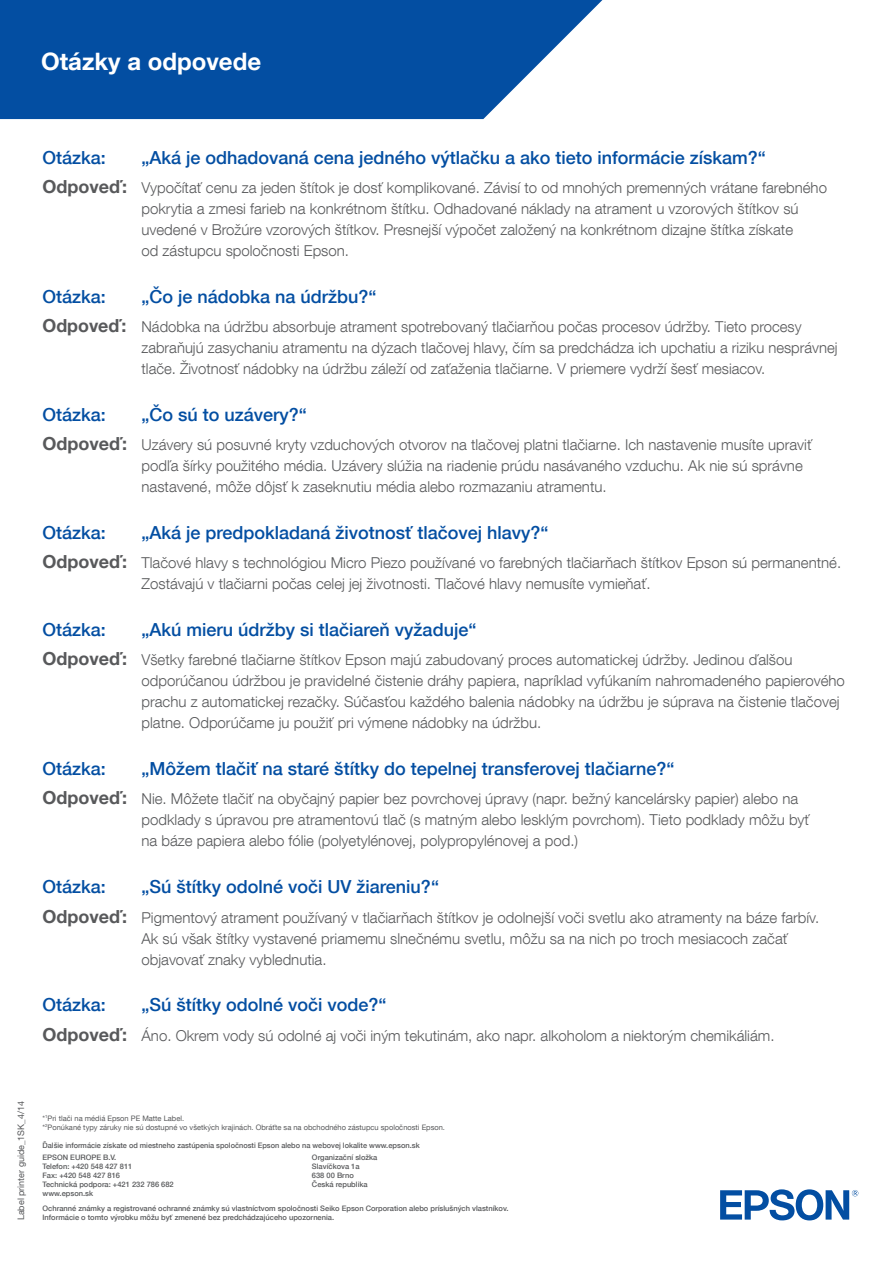
<style>
.page{position:relative;width:893px;height:1263px;background:#fff}
.page>*{position:absolute;margin:0;border:0;box-sizing:border-box;transform-origin:0 0}
.t1{font:700 24px "Helvetica Neue LT Com";color:#fff}
.t2{font:500 18px "Helvetica Neue LT Com";color:#034ea2}
.t3{font:300 15px/21px "Helvetica Neue LT Com";color:#58595b}
.t4{font:9px "Helvetica Neue LT Com";color:#58595b}
.t5{font:500 7.5px/9px "Helvetica Neue LT Com";color:#58595b}
.t6{font:7.5px/9px "Helvetica Neue LT Com";color:#58595b}
.s1{font-weight:700;font-size:18px}
</style>
<div class="page">
<svg style="left:0;top:0;width:602px;height:119px;background:#1b5fab"></svg>
<div style="left:796px;top:1189px;width:27px;height:31px;background:#034ea2;border-radius:50%"></div>
<div style="left:802px;top:1194px;width:15px;height:21px;background:#fff;border-radius:50%"></div>
<svg style="left:720px;top:1189px;width:74px;height:31px"></svg>
<svg style="left:826px;top:1190px;width:32px;height:29px"></svg>
<h1 class="t1" style="left:41px;top:47px;width:222px">Otázky a odpovede</h1>
<p class="t2" style="left:43px;top:147px;width:65px">Otázka:</p>
<p class="t2" style="left:142px;top:147px;width:626px">„Aká je odhadovaná cena jedného výtlačku a ako tieto informácie získam?“</p>
<p class="t3" style="left:142px;top:177px;width:687px;text-indent:-99px"><span class="s1">Odpoveď:</span> Vypočítať cenu za jeden štítok je dosť komplikované. Závisí to od mnohých premenných vrátane farebného pokrytia a zmesi farieb na konkrétnom štítku. Odhadované náklady na atrament u vzorových štítkov sú uvedené v Brožúre vzorových štítkov. Presnejší výpočet založený na konkrétnom dizajne štítka získate<br>od zástupcu spoločnosti Epson.</p>
<p class="t2" style="left:43px;top:286px;width:65px">Otázka:</p>
<p class="t2" style="left:142px;top:286px;width:237px">„Čo je nádobka na údržbu?“</p>
<p class="t3" style="left:142px;top:316px;width:697px;text-indent:-99px"><span class="s1">Odpoveď:</span> Nádobka na údržbu absorbuje atrament spotrebovaný tlačiarňou počas procesov údržby. Tieto procesy zabraňujú zasychaniu atramentu na dýzach tlačovej hlavy, čím sa predchádza ich upchatiu a riziku nesprávnej tlače. Životnosť nádobky na údržbu záleží od zaťaženia tlačiarne. V priemere vydrží šesť mesiacov.</p>
<p class="t2" style="left:43px;top:404px;width:65px">Otázka:</p>
<p class="t2" style="left:142px;top:404px;width:167px">„Čo sú to uzávery?“</p>
<p class="t3" style="left:142px;top:434px;width:672px;text-indent:-99px"><span class="s1">Odpoveď:</span> Uzávery sú posuvné kryty vzduchových otvorov na tlačovej platni tlačiarne. Ich nastavenie musíte upraviť podľa šírky použitého média. Uzávery slúžia na riadenie prúdu nasávaného vzduchu. Ak nie sú správne nastavené, môže dôjsť k zaseknutiu média alebo rozmazaniu atramentu.</p>
<p class="t2" style="left:43px;top:522px;width:65px">Otázka:</p>
<p class="t2" style="left:142px;top:522px;width:408px">„Aká je predpokladaná životnosť tlačovej hlavy?“</p>
<p class="t3" style="left:142px;top:552px;width:701px;text-indent:-99px"><span class="s1">Odpoveď:</span> Tlačové hlavy s technológiou Micro Piezo používané vo farebných tlačiarňach štítkov Epson sú permanentné.<br>Zostávajú v tlačiarni počas celej jej životnosti. Tlačové hlavy nemusíte vymieňať.</p>
<p class="t2" style="left:43px;top:619px;width:65px">Otázka:</p>
<p class="t2" style="left:142px;top:619px;width:336px">„Akú mieru údržby si tlačiareň vyžaduje“</p>
<p class="t3" style="left:142px;top:649px;width:705px;text-indent:-99px"><span class="s1">Odpoveď:</span> Všetky farebné tlačiarne štítkov Epson majú zabudovaný proces automatickej údržby. Jedinou ďalšou odporúčanou údržbou je pravidelné čistenie dráhy papiera, napríklad vyfúkaním nahromadeného papierového prachu z automatickej rezačky. Súčasťou každého balenia nádobky na údržbu je súprava na čistenie tlačovej platne. Odporúčame ju použiť pri výmene nádobky na údržbu.</p>
<p class="t2" style="left:43px;top:758px;width:65px">Otázka:</p>
<p class="t2" style="left:142px;top:758px;width:534px">„Môžem tlačiť na staré štítky do tepelnej transferovej tlačiarne?“</p>
<p class="t3" style="left:142px;top:788px;width:669px;text-indent:-99px"><span class="s1">Odpoveď:</span> Nie. Môžete tlačiť na obyčajný papier bez povrchovej úpravy (napr. bežný kancelársky papier) alebo na podklady s úpravou pre atramentovú tlač (s matným alebo lesklým povrchom). Tieto podklady môžu byť na báze papiera alebo fólie (polyetylénovej, polypropylénovej a pod.)</p>
<p class="t2" style="left:43px;top:876px;width:65px">Otázka:</p>
<p class="t2" style="left:142px;top:876px;width:299px">„Sú štítky odolné voči UV žiareniu?“</p>
<p class="t3" style="left:142px;top:906px;width:679px;text-indent:-99px"><span class="s1">Odpoveď:</span> Pigmentový atrament používaný v tlačiarňach štítkov je odolnejší voči svetlu ako atramenty na báze farbív.<br>Ak sú však štítky vystavené priamemu slnečnému svetlu, môžu sa na nich po troch mesiacoch začať objavovať znaky vyblednutia.</p>
<p class="t2" style="left:43px;top:994px;width:65px">Otázka:</p>
<p class="t2" style="left:142px;top:994px;width:247px">„Sú štítky odolné voči vode?“</p>
<p class="t3" style="left:43px;top:1024px;width:733px"><span class="s1">Odpoveď:</span> Áno. Okrem vody sú odolné aj voči iným tekutinám, ako napr. alkoholom a niektorým chemikáliám.</p>
<p class="t4" style="left:15px;top:1220px;width:121px;rotate:-90deg">Label printer guide_1SK_4/14</p>
<p class="t6" style="left:43px;top:1113px;width:404px">*<sup>1</sup>Pri tlači na médiá Epson PE Matte Label.<br>*<sup>2</sup>Ponúkané typy záruky nie sú dostupné vo všetkých krajinách. Obráťte sa na obchodného zástupcu spoločnosti Epson.</p>
<p class="t5" style="left:43px;top:1139px;width:379px;line-height:12px">Ďalšie informácie získate od miestneho zastúpenia spoločnosti Epson alebo na webovej lokalite www.epson.sk<br>EPSON EUROPE B.V.</p>
<p class="t5" style="left:43px;top:1161px;width:133px">Telefon: +420 548 427 811<br>Fax: +420 548 427 816<br>Technická podpora: +421 232 786 682 www.epson.sk</p>
<p class="t5" style="left:312px;top:1152px;width:67px">Organizační složka<br>Slavíčkova 1a<br>638 00 Brno<br>Česká republika</p>
<p class="t5" style="left:43px;top:1204px;width:467px">Ochranné známky a registrované ochranné známky sú vlastníctvom spoločnosti Seiko Epson Corporation alebo príslušných vlastníkov.<br>Informácie o tomto výrobku môžu byť zmenené bez predchádzajúceho upozornenia.</p>
</div>
